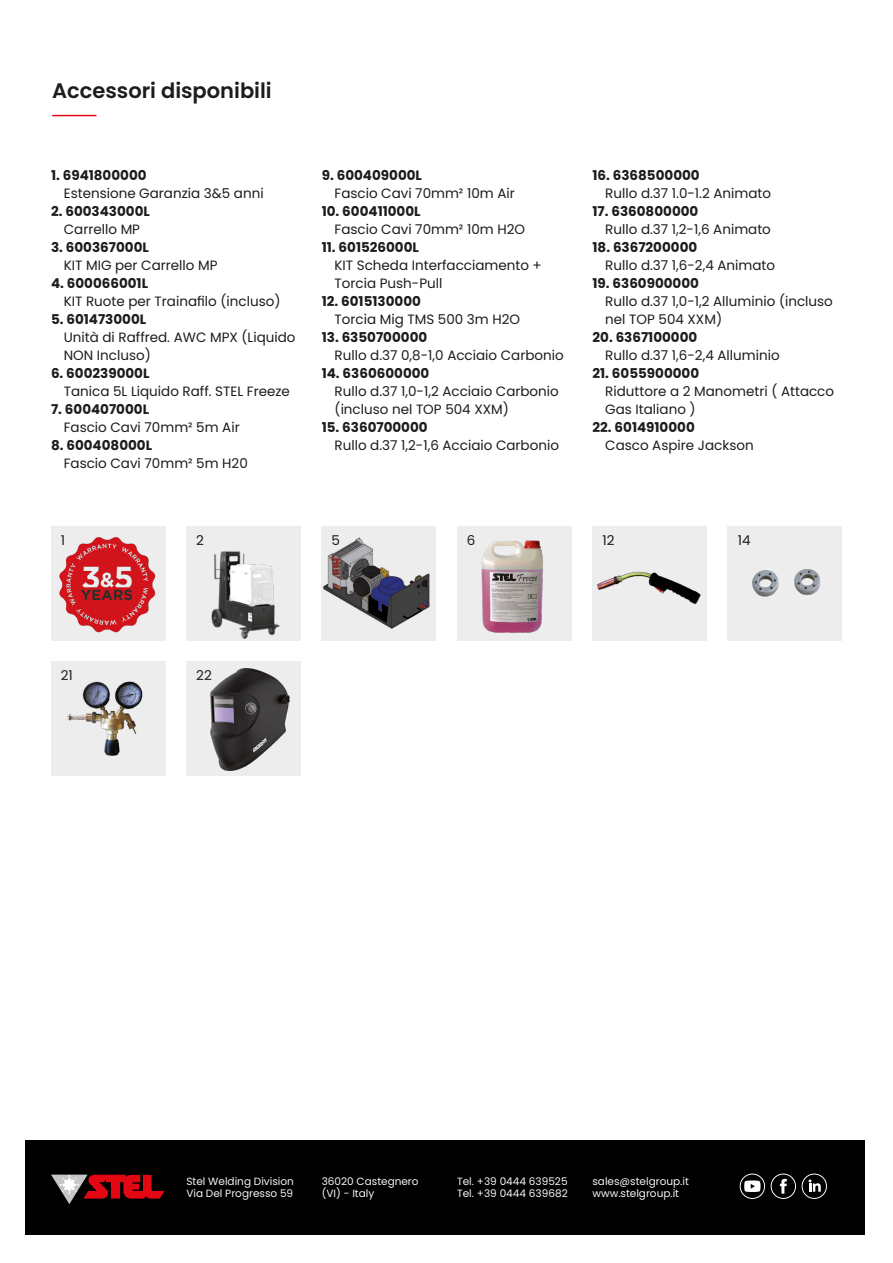
<style>
.page{position:relative;width:893px;height:1263px;background:#fff}
.page>*{position:absolute;margin:0;border:0;box-sizing:border-box;transform-origin:0 0}
.t1{font:600 21px "Poppins";color:#1c1c1c}
.t2{font:13.5px/18px "Poppins";color:#1c1c1c}
.t3{font:700 13.5px "Poppins";color:#1c1c1c}
.t4{font:10.5px/12.6px "Poppins";color:#f6f6f6}
</style>
<div class="page">
<div style="left:26px;top:1140px;width:839px;height:95px;background:#000"></div>
<svg style="left:51px;top:1174px;width:114px;height:30px"></svg>
<div style="left:64px;top:1180px;width:10px;height:10px;background:#fff;border-radius:50%"></div>
<svg style="left:740px;top:1173px;width:25px;height:26px"></svg>
<svg style="left:802px;top:1173px;width:25px;height:26px"></svg>
<svg style="left:771px;top:1173px;width:25px;height:26px"></svg>
<hr style="left:52px;top:115px;width:44px;height:1px;background:#e30613">
<img style="left:51px;top:528px;width:114px;height:112px">
<div style="left:592px;top:526px;width:115px;height:114px;background:#ededed"></div>
<img style="left:596px;top:571px;width:105px;height:34px">
<div style="left:322px;top:526px;width:114px;height:114px;background:#ededed"></div>
<img style="left:323px;top:537px;width:107px;height:92px">
<div style="left:457px;top:526px;width:114px;height:114px;background:#ededed"></div>
<img style="left:481px;top:540px;width:62px;height:93px">
<div style="left:186px;top:526px;width:114px;height:114px;background:#ededed"></div>
<img style="left:211px;top:551px;width:69px;height:87px">
<div style="left:51px;top:661px;width:114px;height:114px;background:#ededed"></div>
<img style="left:66px;top:681px;width:77px;height:75px">
<div style="left:728px;top:526px;width:114px;height:114px;background:#ededed"></div>
<img style="left:752px;top:569px;width:69px;height:28px">
<div style="left:186px;top:661px;width:114px;height:114px;background:#ededed"></div>
<img style="left:210px;top:668px;width:79px;height:102px">
<h1 class="t1" style="left:52px;top:78px;width:221px">Accessori disponibili</h1>
<p class="t3" style="left:51px;top:168px;width:97px">1. 6941800000</p>
<p class="t2" style="left:64px;top:185px;width:201px">Estensione Garanzia 3&amp;5 anni</p>
<p class="t3" style="left:51px;top:204px;width:100px">2. 600343000L</p>
<p class="t2" style="left:64px;top:221px;width:78px">Carrello MP</p>
<p class="t3" style="left:51px;top:240px;width:99px">3. 600367000L</p>
<p class="t2" style="left:64px;top:257px;width:155px">KIT MIG per Carrello MP</p>
<p class="t3" style="left:51px;top:276px;width:99px">4. 600066001L</p>
<p class="t2" style="left:64px;top:293px;width:218px">KIT Ruote per Trainafilo (incluso)</p>
<p class="t3" style="left:51px;top:312px;width:97px">5. 601473000L</p>
<p class="t2" style="left:64px;top:329px;width:233px">Unità di Raffred. AWC MPX (Liquido<br>NON Incluso)</p>
<p class="t3" style="left:51px;top:366px;width:100px">6. 600239000L</p>
<p class="t2" style="left:64px;top:383px;width:228px">Tanica 5L Liquido Raff. STEL Freeze</p>
<p class="t3" style="left:51px;top:402px;width:100px">7. 600407000L</p>
<p class="t2" style="left:64px;top:419px;width:177px">Fascio Cavi 70mm² 5m Air</p>
<p class="t3" style="left:51px;top:438px;width:103px">8. 600408000L</p>
<p class="t2" style="left:64px;top:455px;width:186px">Fascio Cavi 70mm² 5m H20</p>
<p class="t3" style="left:322px;top:168px;width:102px">9. 600409000L</p>
<p class="t2" style="left:335px;top:185px;width:182px">Fascio Cavi 70mm² 10m Air</p>
<p class="t3" style="left:322px;top:204px;width:100px">10. 600411000L</p>
<p class="t2" style="left:335px;top:221px;width:192px">Fascio Cavi 70mm² 10m H2O</p>
<p class="t3" style="left:322px;top:240px;width:99px">11. 601526000L</p>
<p class="t2" style="left:335px;top:257px;width:209px">KIT Scheda Interfacciamento +<br>Torcia Push-Pull</p>
<p class="t3" style="left:322px;top:294px;width:101px">12. 6015130000</p>
<p class="t2" style="left:335px;top:311px;width:187px">Torcia Mig TMS 500 3m H2O</p>
<p class="t3" style="left:322px;top:330px;width:107px">13. 6350700000</p>
<p class="t2" style="left:335px;top:347px;width:231px">Rullo d.37 0,8-1,0 Acciaio Carbonio</p>
<p class="t3" style="left:322px;top:366px;width:109px">14. 6360600000</p>
<p class="t2" style="left:335px;top:383px;width:226px">Rullo d.37 1,0-1,2 Acciaio Carbonio (incluso nel TOP 504 XXM)</p>
<p class="t3" style="left:322px;top:420px;width:107px">15. 6360700000</p>
<p class="t2" style="left:335px;top:437px;width:226px">Rullo d.37 1,2-1,6 Acciaio Carbonio</p>
<p class="t3" style="left:592px;top:168px;width:109px">16. 6368500000</p>
<p class="t2" style="left:605px;top:185px;width:167px">Rullo d.37 1.0-1.2 Animato</p>
<p class="t3" style="left:592px;top:204px;width:107px">17. 6360800000</p>
<p class="t2" style="left:605px;top:221px;width:167px">Rullo d.37 1,2-1,6 Animato</p>
<p class="t3" style="left:592px;top:240px;width:106px">18. 6367200000</p>
<p class="t2" style="left:605px;top:257px;width:171px">Rullo d.37 1,6-2,4 Animato</p>
<p class="t3" style="left:592px;top:276px;width:108px">19. 6360900000</p>
<p class="t2" style="left:605px;top:293px;width:229px">Rullo d.37 1,0-1,2 Alluminio (incluso nel TOP 504 XXM)</p>
<p class="t3" style="left:592px;top:330px;width:106px">20. 6367100000</p>
<p class="t2" style="left:605px;top:347px;width:176px">Rullo d.37 1,6-2,4 Alluminio</p>
<p class="t3" style="left:592px;top:366px;width:108px">21. 6055900000</p>
<p class="t2" style="left:605px;top:383px;width:230px">Riduttore a 2 Manometri ( Attacco<br>Gas Italiano )</p>
<p class="t3" style="left:592px;top:420px;width:104px">22. 6014910000</p>
<p class="t2" style="left:605px;top:437px;width:150px">Casco Aspire Jackson</p>
<p class="t2" style="left:61px;top:531px;width:6px">1</p>
<p class="t2" style="left:196px;top:531px;width:9px">2</p>
<p class="t2" style="left:332px;top:531px;width:10px">5</p>
<p class="t2" style="left:467px;top:531px;width:10px">6</p>
<p class="t2" style="left:602px;top:531px;width:14px">12</p>
<p class="t2" style="left:61px;top:666px;width:14px">21</p>
<p class="t2" style="left:196px;top:666px;width:17px">22</p>
<p class="t2" style="left:738px;top:531px;width:14px">14</p>
<p class="t4" style="left:186px;top:1175px;width:109px">Stel Welding Division<br>Via Del Progresso 59</p>
<p class="t4" style="left:322px;top:1175px;width:98px">36020 Castegnero (VI) - Italy</p>
<p class="t4" style="left:457px;top:1175px;width:112px">Tel. +39 0444 639525<br>Tel. +39 0444 639682</p>
<p class="t4" style="left:592px;top:1175px;width:98px">sales@stelgroup.it www.stelgroup.it</p>
</div>
